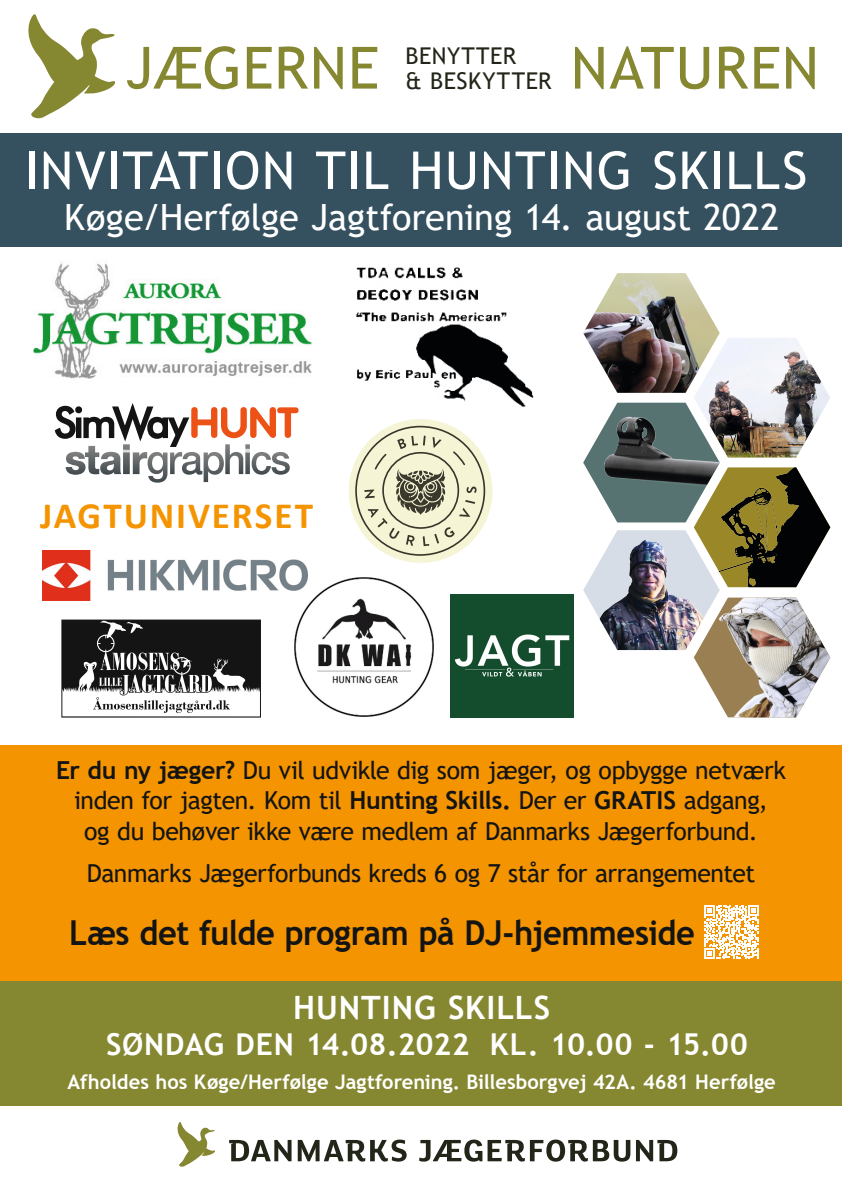
<style>
.page{position:relative;width:842px;height:1191px;background:#fff}
.page>*{position:absolute;margin:0;border:0;box-sizing:border-box;transform-origin:0 0}
.t1{font:58.3px "Trebuchet MS";letter-spacing:.015em;color:#858731}
.t2{font:52.2px "Trebuchet MS";letter-spacing:.02em;color:#fff}
.t3{font:700 37.2px "Calibri";letter-spacing:.05em;color:#f59401}
.t4{font:36.2px "Trebuchet MS";color:#fff}
.t5{font:700 34.4px "Trebuchet MS";letter-spacing:-.015em;color:#131413;scale:.95 1}
.t6{font:700 32.1px "Trebuchet MS";letter-spacing:.03em;color:#fff}
.t7{font:700 30.1px "Trebuchet MS";letter-spacing:.025em;color:#fff}
.t8{font:24.8px/30.5px "Trebuchet MS";letter-spacing:-.015em;color:#131413;text-align:center}
.t9{font:23.1px/25.1px "Trebuchet MS";letter-spacing:.025em;color:#222619}
.t10{font:700 20.1px "Trebuchet MS";color:#fff}
.s1{font-weight:700}
</style>
<div class="page">
<svg style="left:28px;top:14px;width:88px;height:104px"></svg>
<div style="left:0;top:133px;width:842px;height:114px;background:#355160"></div>
<img style="left:33px;top:262px;width:279px;height:117px">
<img style="left:694px;top:338px;width:136px;height:65px">
<img style="left:583px;top:273px;width:137px;height:120px">
<img style="left:356px;top:267px;width:178px;height:140px">
<svg style="left:54px;top:403px;width:245px;height:79px"></svg>
<div style="left:0;top:981px;width:842px;height:124px;background:#858731"></div>
<svg style="left:177px;top:1122px;width:38px;height:44px"></svg>
<svg style="left:229px;top:1140px;width:63px;height:21px"></svg>
<svg style="left:298px;top:1139px;width:109px;height:22px"></svg>
<svg style="left:419px;top:1139px;width:211px;height:22px"></svg>
<svg style="left:636px;top:1140px;width:41px;height:21px"></svg>
<img style="left:450px;top:594px;width:124px;height:123px">
<svg style="left:61px;top:619px;width:200px;height:98px"></svg>
<svg style="left:583px;top:403px;width:247px;height:314px"></svg>
<img style="left:583px;top:530px;width:137px;height:120px">
<img style="left:295px;top:577px;width:139px;height:139px">
<div style="left:0;top:745px;width:842px;height:236px;background:#f59401"></div>
<div style="left:349px;top:419px;width:143px;height:144px;background:#f5f5d5;border-radius:50%"></div>
<svg style="left:355px;top:426px;width:130px;height:130px"></svg>
<img style="left:43px;top:550px;width:265px;height:50px">
<svg style="left:705px;top:905px;width:53px;height:53px"></svg>
<p class="t1" style="left:126px;top:31px;width:255px">JÆGERNE</p>
<p class="t1" style="left:571px;top:31px;width:250px">NATUREN</p>
<p class="t9" style="left:405px;top:43px;width:148px">BENYTTER<br>&amp; BESKYTTER</p>
<p class="t2" style="left:25px;top:137px;width:784px">INVITATION TIL HUNTING SKILLS</p>
<p class="t4" style="left:64px;top:195px;width:717px">Køge/Herfølge Jagtforening 14. august 2022</p>
<p class="t3" style="left:40px;top:489px;width:275px">JAGTUNIVERSET</p>
<p class="t8" style="left:56px;top:754px;width:731px"><span class="s1">Er du ny jæger?</span> Du vil udvikle dig som jæger, og opbygge netværk inden for jagten. Kom til <span class="s1">Hunting Skills.</span> Der er <span class="s1">GRATIS</span> adgang,<br>og du behøver ikke være medlem af Danmarks Jægerforbund.</p>
<p class="t8" style="left:87px;top:857px;width:670px">Danmarks Jægerforbunds kreds 6 og 7 står for arrangementet</p>
<p class="t5" style="left:69px;top:911px;width:660px">Læs det fulde program på DJ-hjemmeside</p>
<p class="t6" style="left:293px;top:987px;width:259px">HUNTING SKILLS</p>
<p class="t7" style="left:106px;top:1025px;width:643px">SØNDAG DEN 14.08.2022 KL. 10.00 - 15.00</p>
<p class="t10" style="left:68px;top:1068px;width:710px">Afholdes hos Køge/Herfølge Jagtforening. Billesborgvej 42A. 4681 Herfølge</p>
</div>
